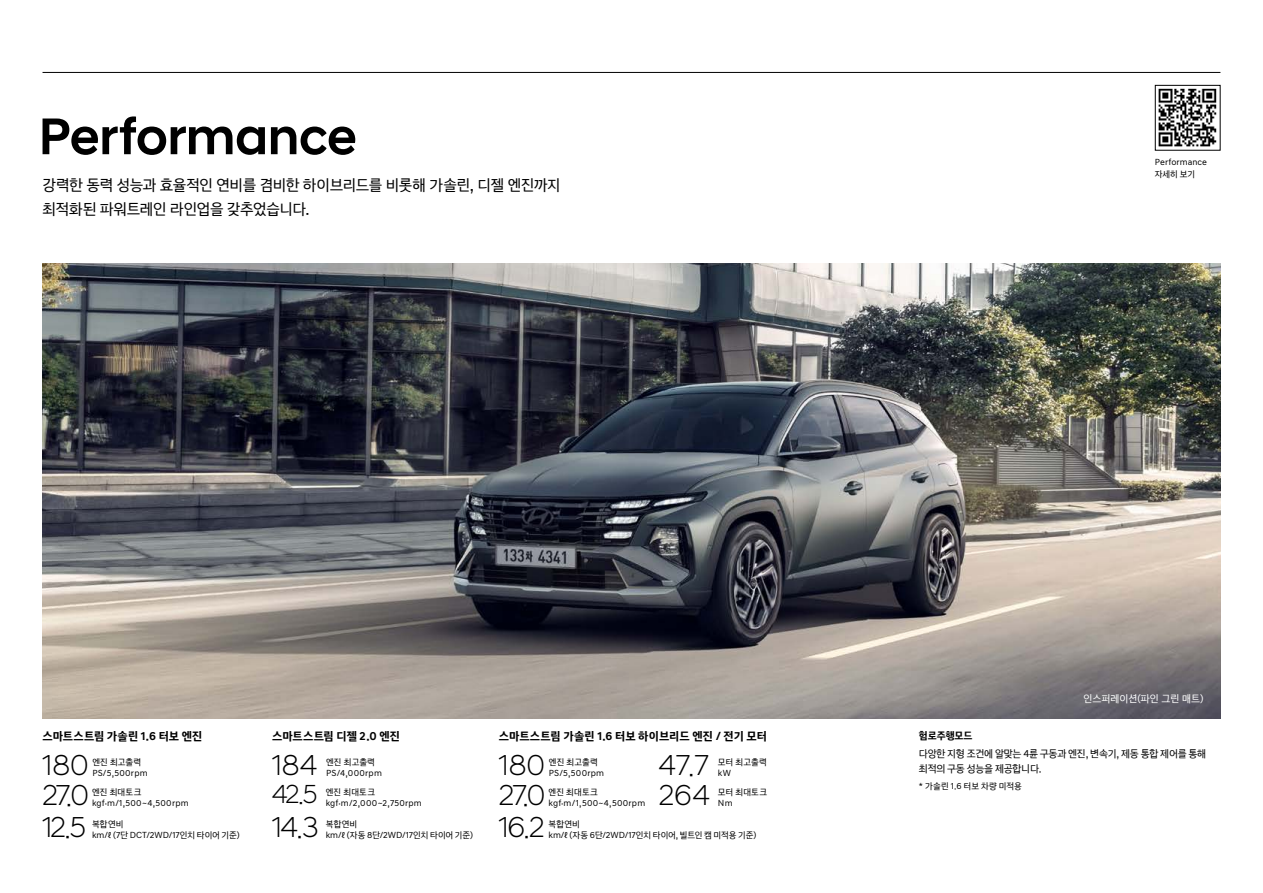
<style>
.page{position:relative;width:1263px;height:893px;background:#fff}
.page>*{position:absolute;margin:0;border:0;box-sizing:border-box;transform-origin:0 0}
.t1{font:52.5px "Hyundai Sans Head KROTF Medium";letter-spacing:-.005em;color:#000}
.t2{font:29.4px/32px "Hyundai Sans Head KROTF Light";letter-spacing:-.005em;color:#000}
.t3{font:26.55px "Hyundai Sans Head KROTF Light";color:#000}
.t4{font:15.75px/24px "Hyundai Sans Text KROTF Regular";letter-spacing:-.02em;color:#000}
.t5{font:12px "Hyundai Sans Text KROTF Bold";color:#000}
.t6{font:10.5px "Hyundai Sans Text KROTF Regular";letter-spacing:-.03em;color:#000}
.t7{font:10.5px "Hyundai Sans Text KROTF Regular";color:#fff}
.t8{font:10.5px "Hyundai Sans Text KROTF Bold";letter-spacing:-.01em;color:#000}
.t9{font:9px/11.1px "Hyundai Sans Text KROTF Regular";letter-spacing:.015em;color:#000}
.t10{font:9px/11.1px "Hyundai Sans Text KROTF Regular";letter-spacing:-.005em;color:#000}
</style>
<div class="page">
<hr style="left:43px;top:72px;width:1177px;height:1px;background:#000">
<img style="left:43px;top:264px;width:1177px;height:455px">
<img style="left:1158px;top:88px;width:59px;height:59px">
<div style="left:1155px;top:85px;width:65px;height:66px;border:1px solid #000"></div>
<h1 class="t1" style="left:39px;top:105px;width:320px">Performance</h1>
<h3 class="t4" style="left:43px;top:172px;width:520px">강력한 동력 성능과 효율적인 연비를 겸비한 하이브리드를 비롯해 가솔린, 디젤 엔진까지 최적화된 파워트레인 라인업을 갖추었습니다.</h3>
<p class="t9" style="left:1155px;top:157px;width:54px">Performance 자세히 보기</p>
<p class="t7" style="left:1083px;top:692px;width:122px">인스퍼레이션(파인 그린 매트)</p>
<p class="t8" style="left:919px;top:729px;width:55px">험로주행모드</p>
<p class="t6" style="left:919px;top:747px;width:289px">다앙한 지형 조건에 알맞는 4륜 구동과 엔진, 변속기, 제동 통합 제어를 통해</p>
<h3 class="t5" style="left:43px;top:728px;width:162px">스마트스트림 가솔린 1.6 터보 엔진</h3>
<p class="t9" style="left:92px;top:756px;width:57px">엔진 최고출력<br>PS/5,500rpm</p>
<p class="t9" style="left:92px;top:786px;width:98px">엔진 최대토크 kgf.m/1,500~4,500rpm</p>
<p class="t9" style="left:92px;top:818px;width:149px">복합연비<br>km/ℓ (7단 DCT/2WD/17인치 타이어 기준)</p>
<h3 class="t5" style="left:499px;top:728px;width:270px">스마트스트림 가솔린 1.6 터보 하이브리드 엔진 / 전기 모터</h3>
<p class="t9" style="left:549px;top:756px;width:57px">엔진 최고출력<br>PS/5,500rpm</p>
<p class="t9" style="left:548px;top:786px;width:98px">엔진 최대토크 kgf.m/1,500~4,500rpm</p>
<p class="t10" style="left:548px;top:818px;width:209px">복합연비<br>km/ℓ (자동 6단/2WD/17인치 타이어, 빌트인 캠 미적용 기준)</p>
<h3 class="t5" style="left:272px;top:728px;width:130px">스마트스트림 디젤 2.0 엔진</h3>
<p class="t9" style="left:326px;top:756px;width:57px">엔진 최고출력<br>PS/4,000rpm</p>
<p class="t9" style="left:326px;top:786px;width:98px">엔진 최대토크 kgf.m/2,000~2,750rpm</p>
<p class="t9" style="left:326px;top:818px;width:149px">복합연비<br>km/ℓ (자동 8단/2WD/17인치 타이어 기준)</p>
<h2 class="t2" style="left:43px;top:748px;width:48px">180</h2>
<p class="t6" style="left:919px;top:762px;width:124px">최적의 구동 성능을 제공합니다.</p>
<h2 class="t2" style="left:43px;top:779px;width:48px">27.0<br>12.5</h2>
<h2 class="t2" style="left:272px;top:748px;width:47px">184</h2>
<h3 class="t3" style="left:272px;top:779px;width:47px">42.5</h3>
<h2 class="t2" style="left:272px;top:811px;width:48px">14.3</h2>
<h2 class="t2" style="left:499px;top:748px;width:48px">180</h2>
<h2 class="t2" style="left:659px;top:749px;width:51px">47.7</h2>
<p class="t9" style="left:718px;top:756px;width:50px">모터 최고출력</p>
<p class="t9" style="left:718px;top:767px;width:15px">kW</p>
<p class="t9" style="left:919px;top:781px;width:105px">* 가솔린 1.6 터보 차량 미적용</p>
<h2 class="t2" style="left:499px;top:779px;width:48px">27.0<br>16.2</h2>
<h2 class="t2" style="left:659px;top:779px;width:52px">264</h2>
<p class="t9" style="left:718px;top:786px;width:51px">모터 최대토크<br>Nm</p>
</div>
